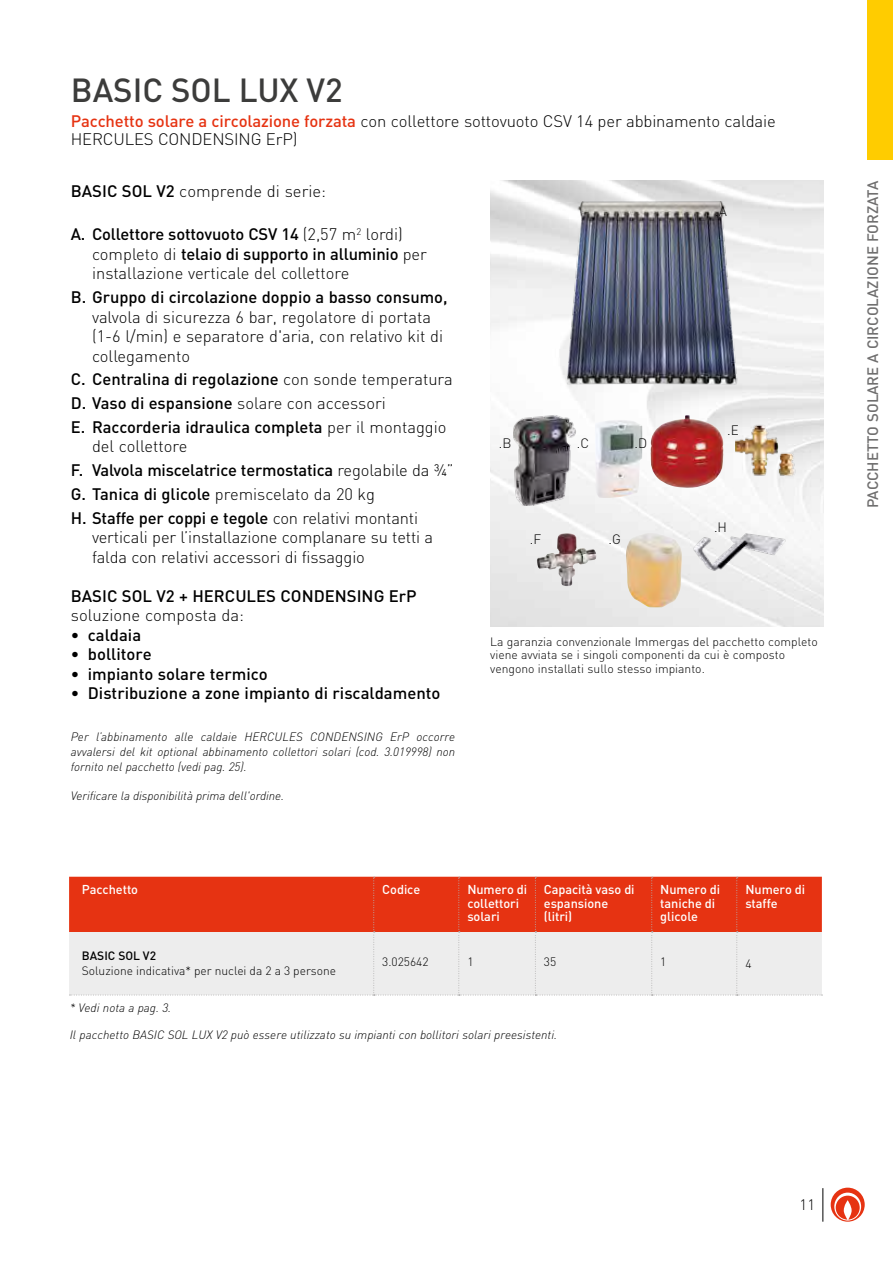
<style>
.page{position:relative;width:893px;height:1263px;background:#fff}
.page>*{position:absolute;margin:0;border:0;box-sizing:border-box;transform-origin:0 0}
.t1{font:500 33px "DIN";color:#3c3c3b}
.t2{font:300 16.5px/19.5px "DIN";letter-spacing:-.01em;color:#000}
.t3{font:500 16.5px/23.7px "DIN";color:#000}
.t4{font:500 15px "DIN";color:#706f6f}
.t5{font:300 15px "DIN";color:#000}
.t6{font:300 13.5px "DIN";color:#000}
.t7{font:500 12.75px/13.5px "DIN";letter-spacing:-.005em;color:#fff}
.t8{font:italic 300 12px/15px "DIN";color:#000;text-align:justify}
.t9{font:300 12px/13.5px "DIN";color:#000}
.t10{font:500 12px "DIN";color:#000}
.s1{font-weight:500;color:#e63312}
.s2{font-weight:500}
.s3{font-weight:300}
</style>
<div class="page">
<hr style="left:822px;top:1188px;width:1px;height:34px;background:#000">
<svg style="left:831px;top:1187px;width:34px;height:35px"></svg>
<div style="left:867px;top:0;width:26px;height:160px;background:#fc0"></div>
<img style="left:556px;top:188px;width:188px;height:210px">
<img style="left:595px;top:420px;width:47px;height:79px">
<img style="left:537px;top:533px;width:60px;height:53px">
<img style="left:692px;top:517px;width:99px;height:58px">
<img style="left:650px;top:415px;width:74px;height:73px">
<img style="left:513px;top:412px;width:64px;height:93px">
<img style="left:735px;top:417px;width:65px;height:64px">
<img style="left:626px;top:533px;width:56px;height:74px">
<svg style="left:69px;top:877px;width:753px;height:119px;background:#e99787"></svg>
<h1 class="t1" style="left:71px;top:69px;width:273px">BASIC SOL LUX V2</h1>
<p class="t2" style="left:71px;top:112px;width:706px;line-height:18px"><span class="s1">Pacchetto solare a circolazione forzata</span> con collettore sottovuoto CSV 14 per abbinamento caldaie<br>HERCULES CONDENSING ErP)</p>
<p class="t2" style="left:71px;top:181px;width:257px"><span class="s2">BASIC SOL V2</span> comprende di serie:</p>
<p class="t2" style="left:92px;top:224px;width:336px;text-indent:-21px"><span class="s2">A. Collettore sottovuoto CSV 14</span> (2,57 m<sup>2</sup> lordi) completo di <span class="s2">telaio di supporto in alluminio</span> per installazione verticale del collettore</p>
<p class="t3" style="left:71px;top:285px;width:378px">B. Gruppo di circolazione doppio a basso consumo,</p>
<p class="t2" style="left:92px;top:307px;width:352px">valvola di sicurezza 6 bar, regolatore di portata (1-6 l/min) e separatore d'aria, con relativo kit di collegamento</p>
<p class="t3" style="left:71px;top:367px;width:384px">C. Centralina di regolazione <span class="s3">con sonde temperatura<br></span>D. Vaso di espansione <span class="s3">solare con accessori<br></span>E. Raccorderia idraulica completa <span class="s3">per il montaggio</span></p>
<p class="t3" style="left:71px;top:434px;width:384px;text-indent:21px"><span class="s3">del collettore<br></span>F. Valvola miscelatrice termostatica <span class="s3">regolabile da ¾” </span>G. Tanica di glicole <span class="s3">premiscelato da 20 kg<br></span>H. Staffe per coppi e tegole <span class="s3">con relativi montanti</span></p>
<p class="t2" style="left:92px;top:527px;width:343px">verticali per l’installazione complanare su tetti a falda con relativi accessori di fissaggio</p>
<p class="t3" style="left:71px;top:583px;width:347px">BASIC SOL V2 + HERCULES CONDENSING ErP</p>
<p class="t2" style="left:71px;top:605px;width:175px">soluzione composta da:</p>
<p class="t3" style="left:71px;top:622px;width:72px">• caldaia</p>
<p class="t3" style="left:71px;top:642px;width:82px">• bollitore</p>
<p class="t3" style="left:71px;top:661px;width:199px">• impianto solare termico</p>
<p class="t3" style="left:71px;top:681px;width:371px">• Distribuzione a zone impianto di riscaldamento</p>
<p class="t8" style="left:71px;top:729px;width:386px">Per l’abbinamento alle caldaie HERCULES CONDENSING ErP occorre avvalersi del kit optional abbinamento collettori solari (cod. 3.019998) non fornito nel pacchetto (vedi pag. 25).</p>
<p class="t8" style="left:71px;top:788px;width:215px">Verificare la disponibilità prima dell'ordine.</p>
<p class="t6" style="left:715px;top:203px;width:13px">.A</p>
<p class="t6" style="left:499px;top:434px;width:14px">.B</p>
<p class="t6" style="left:577px;top:434px;width:14px">.C</p>
<p class="t6" style="left:635px;top:434px;width:14px">.D</p>
<p class="t6" style="left:530px;top:531px;width:13px">.F</p>
<p class="t6" style="left:608px;top:531px;width:14px">.G</p>
<p class="t6" style="left:727px;top:422px;width:13px">.E</p>
<p class="t6" style="left:714px;top:518px;width:15px">.H</p>
<p class="t9" style="left:490px;top:634px;width:329px">La garanzia convenzionale Immergas del pacchetto completo viene avviata se i singoli componenti da cui è composto vengono installati sullo stesso impianto.</p>
<p class="t7" style="left:82px;top:882px;width:58px">Pacchetto</p>
<p class="t7" style="left:382px;top:882px;width:40px">Codice</p>
<p class="t7" style="left:467px;top:882px;width:61px">Numero di collettori solari</p>
<p class="t7" style="left:544px;top:882px;width:92px">Capacità vaso di espansione (litri)</p>
<p class="t7" style="left:660px;top:882px;width:61px">Numero di taniche di glicole</p>
<p class="t7" style="left:745px;top:882px;width:61px">Numero di staffe</p>
<p class="t10" style="left:82px;top:948px;width:76px">BASIC SOL V2</p>
<p class="t9" style="left:82px;top:964px;width:256px">Soluzione indicativa* per nuclei da 2 a 3 persone</p>
<p class="t9" style="left:382px;top:955px;width:48px">3.025642</p>
<p class="t9" style="left:467px;top:955px;width:8px">1</p>
<p class="t9" style="left:544px;top:955px;width:14px">35</p>
<p class="t9" style="left:660px;top:955px;width:8px">1</p>
<p class="t9" style="left:745px;top:956px;width:8px">4</p>
<p class="t8" style="left:70px;top:1000px;width:103px">* Vedi nota a pag. 3.</p>
<p class="t8" style="left:70px;top:1027px;width:489px">Il pacchetto BASIC SOL LUX V2 può essere utilizzato su impianti con bollitori solari preesistenti.</p>
<p class="t4" style="left:863px;top:508px;width:329px;rotate:-90deg">PACCHETTO SOLARE A CIRCOLAZIONE FORZATA</p>
<p class="t5" style="left:800px;top:1195px;width:17px">11</p>
</div>
